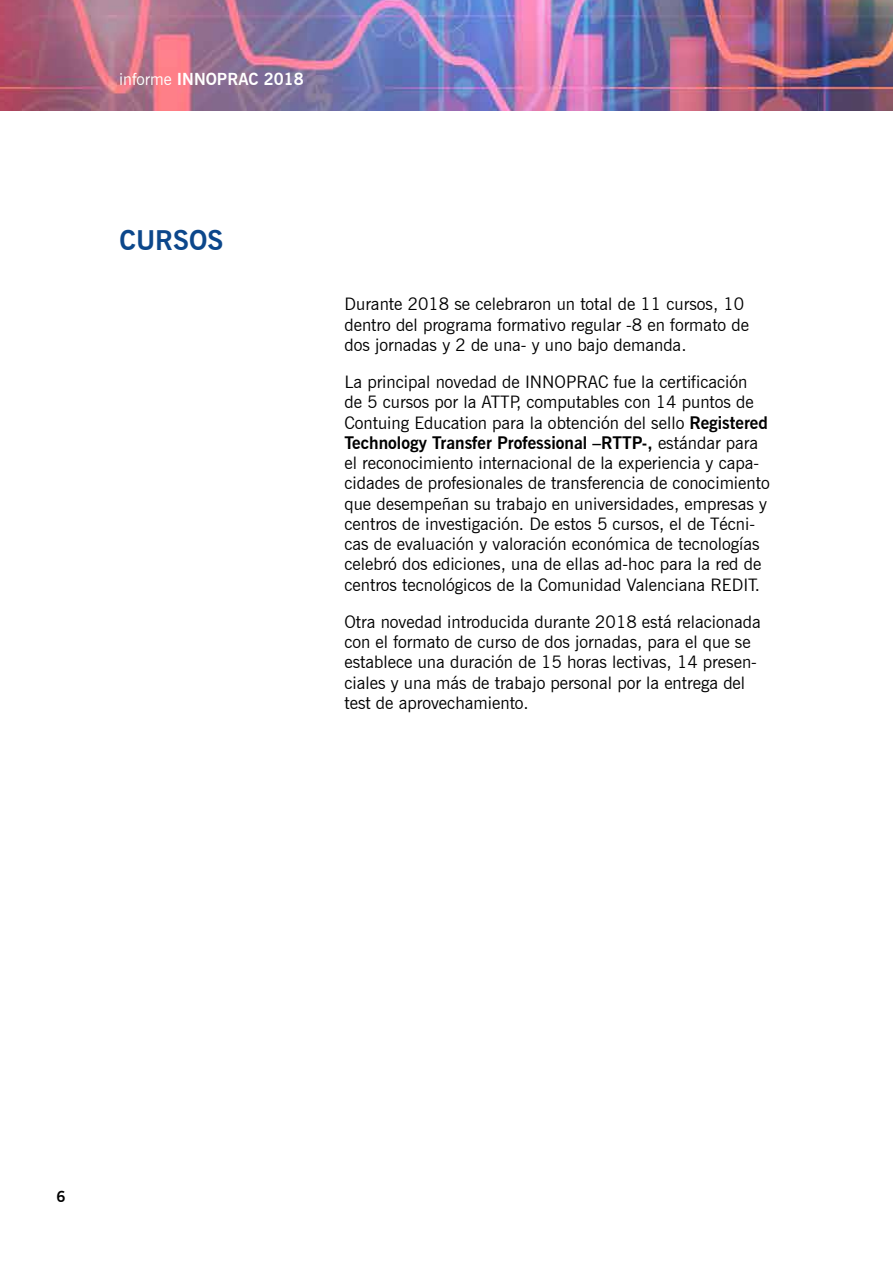
<style>
.page{position:relative;width:893px;height:1263px;background:#fff}
.page>*{position:absolute;margin:0;border:0;box-sizing:border-box;transform-origin:0 0}
.t1{font:700 27px "News Gothic BT";color:#0c478b}
.t2{font:17.25px/20.2px "News Gothic BT";color:#000}
.t3{font:700 16.5px "News Gothic BT";color:#fff}
.t4{font:700 15px "News Gothic BT";color:#000}
.s1{font-weight:400}
.s2{font-weight:700}
</style>
<div class="page">
<img style="left:0;top:0;width:893px;height:111px">
<p class="t3" style="left:119px;top:69px;width:186px"><span class="s1">informe</span> INNOPRAC 2018</p>
<h1 class="t1" style="left:119px;top:224px;width:105px">CURSOS</h1>
<p class="t2" style="left:344px;top:294px;width:406px">Durante 2018 se celebraron un total de 11 cursos, 10 dentro del programa formativo regular -8 en formato de dos jornadas y 2 de una- y uno bajo demanda.</p>
<p class="t2" style="left:344px;top:372px;width:427px">La principal novedad de INNOPRAC fue la certificación<br>de 5 cursos por la ATTP, computables con 14 puntos de Contuing Education para la obtención del sello <span class="s2">Registered Technology Transfer Professional –RTTP-,</span> estándar para el reconocimiento internacional de la experiencia y capa&shy;cidades de profesionales de transferencia de conocimiento que desempeñan su trabajo en universidades, empresas y centros de investigación. De estos 5 cursos, el de Técni&shy;cas de evaluación y valoración económica de tecnologías celebró dos ediciones, una de ellas ad-hoc para la red de centros tecnológicos de la Comunidad Valenciana REDIT.</p>
<p class="t2" style="left:344px;top:611px;width:418px">Otra novedad introducida durante 2018 está relacionada con el formato de curso de dos jornadas, para el que se establece una duración de 15 horas lectivas, 14 presen&shy;ciales y una más de trabajo personal por la entrega del test de aprovechamiento.</p>
<p class="t4" style="left:56px;top:1188px;width:11px">6</p>
</div>
